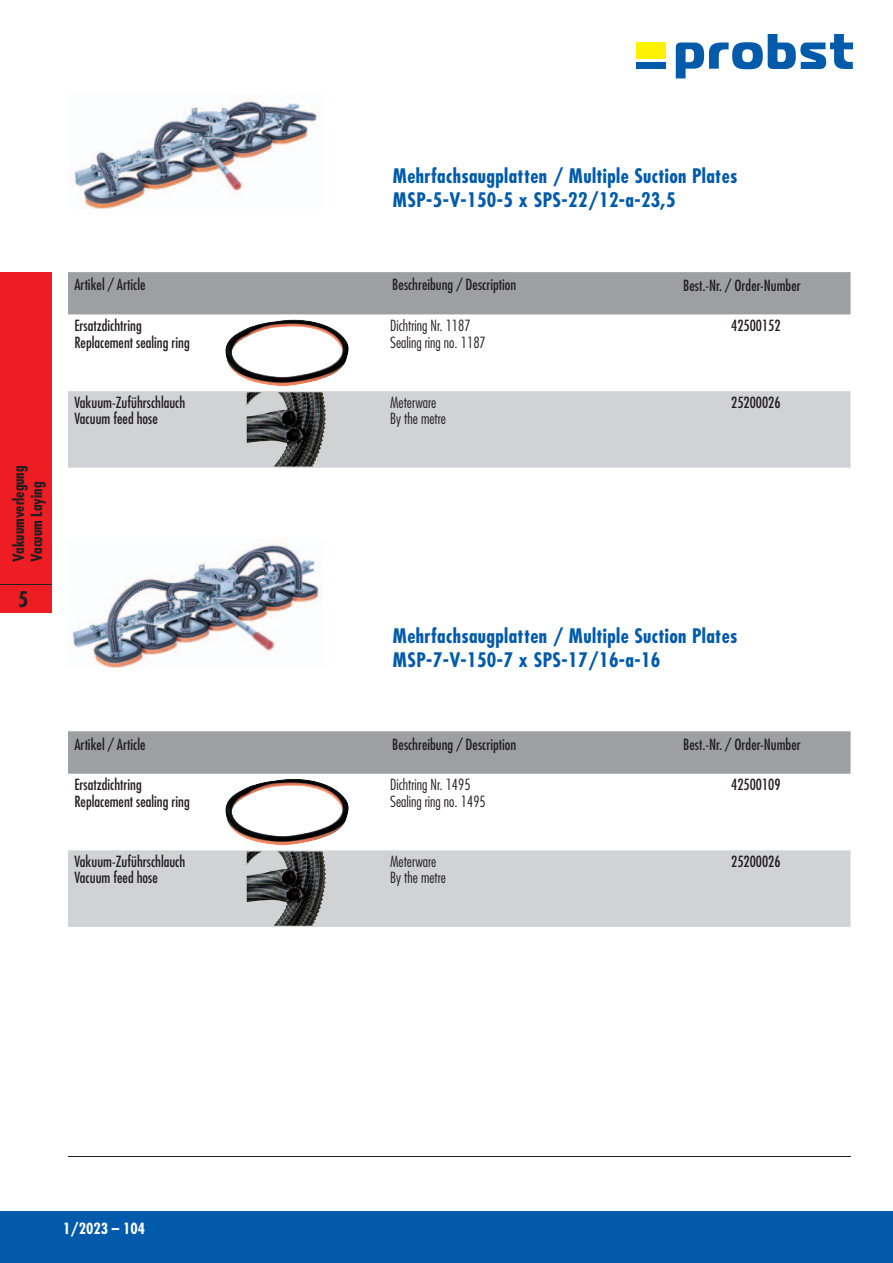
<style>
.page{position:relative;width:893px;height:1263px;background:#fff}
.page>*{position:absolute;margin:0;border:0;box-sizing:border-box;transform-origin:0 0}
.t1{font:700 condensed 21px "Futura";color:#231f20}
.t2{font:700 condensed 19.5px/24px "Futura";letter-spacing:.02em;color:#015aaa}
.t3{font:condensed 15px/16.5px "Futura";color:#231f20}
.t4{font:300 condensed 15px/16.5px "Futura";color:#231f20}
.t5{font:700 condensed 15px/18px "Futura";color:#231f20}
.t6{font:700 condensed 15px "Futura";color:#fff}
</style>
<div class="page">
<div style="left:0;top:1212px;width:893px;height:51px;background:#015aaa"></div>
<div style="left:0;top:272px;width:51px;height:340px;background:#ee1d23"></div>
<hr style="left:0;top:584px;width:51px;height:1px;background:#231f20">
<div style="left:636px;top:42px;width:30px;height:17px;background:#fff101"></div>
<svg style="left:676px;top:34px;width:177px;height:44px"></svg>
<div style="left:636px;top:62px;width:30px;height:7px;background:#015aaa"></div>
<img style="left:74px;top:100px;width:244px;height:108px">
<div style="left:68px;top:272px;width:782px;height:43px;background:#9d9fa2"></div>
<svg style="left:225px;top:319px;width:124px;height:67px"></svg>
<div style="left:68px;top:391px;width:782px;height:77px;background:#d1d2d4"></div>
<img style="left:72px;top:543px;width:250px;height:125px">
<div style="left:68px;top:731px;width:782px;height:43px;background:#9d9fa2"></div>
<svg style="left:225px;top:779px;width:124px;height:67px"></svg>
<div style="left:68px;top:850px;width:782px;height:77px;background:#d1d2d4"></div>
<img style="left:250px;top:368px;width:35px;height:18px">
<img style="left:250px;top:827px;width:35px;height:18px">
<img style="left:247px;top:852px;width:79px;height:74px">
<img style="left:247px;top:392px;width:79px;height:75px">
<hr style="left:68px;top:1157px;width:782px;height:1px;background:#231f20">
<p class="t5" style="left:11px;top:562px;width:98px;rotate:-90deg">Vakuumverlegung<br>Vacuum Laying</p>
<h1 class="t1" style="left:18px;top:590px;width:12px">5</h1>
<h2 class="t2" style="left:393px;top:166px;width:346px">Mehrfachsaugplatten / Multiple Suction Plates<br>MSP-5-V-150-5 x SPS-22/12-a-23,5</h2>
<p class="t3" style="left:74px;top:278px;width:73px">Artikel / Article</p>
<p class="t3" style="left:392px;top:278px;width:125px">Beschreibung / Description</p>
<p class="t3" style="left:74px;top:319px;width:117px">Ersatzdichtring<br>Replacement sealing ring</p>
<p class="t4" style="left:390px;top:318px;width:97px">Dichtring Nr. 1187<br>Sealing ring no. 1187</p>
<p class="t3" style="left:731px;top:319px;width:51px">42500152</p>
<p class="t3" style="left:683px;top:278px;width:119px">Best.-Nr. / Order-Number</p>
<p class="t3" style="left:74px;top:395px;width:112px">Vakuum-Zuführschlauch<br>Vacuum feed hose</p>
<p class="t4" style="left:390px;top:395px;width:57px">Meterware<br>By the metre</p>
<p class="t3" style="left:731px;top:395px;width:51px">25200026</p>
<h2 class="t2" style="left:393px;top:625px;width:346px">Mehrfachsaugplatten / Multiple Suction Plates<br>MSP-7-V-150-7 x SPS-17/16-a-16</h2>
<p class="t3" style="left:74px;top:737px;width:73px">Artikel / Article</p>
<p class="t3" style="left:392px;top:737px;width:125px">Beschreibung / Description</p>
<p class="t3" style="left:74px;top:778px;width:117px">Ersatzdichtring<br>Replacement sealing ring</p>
<p class="t4" style="left:390px;top:778px;width:97px">Dichtring Nr. 1495<br>Sealing ring no. 1495</p>
<p class="t3" style="left:731px;top:778px;width:51px">42500109</p>
<p class="t3" style="left:683px;top:737px;width:119px">Best.-Nr. / Order-Number</p>
<p class="t3" style="left:74px;top:854px;width:112px">Vakuum-Zuführschlauch<br>Vacuum feed hose</p>
<p class="t4" style="left:390px;top:854px;width:57px">Meterware<br>By the metre</p>
<p class="t3" style="left:731px;top:854px;width:51px">25200026</p>
<p class="t6" style="left:63px;top:1222px;width:83px">1/2023 – 104</p>
</div>
